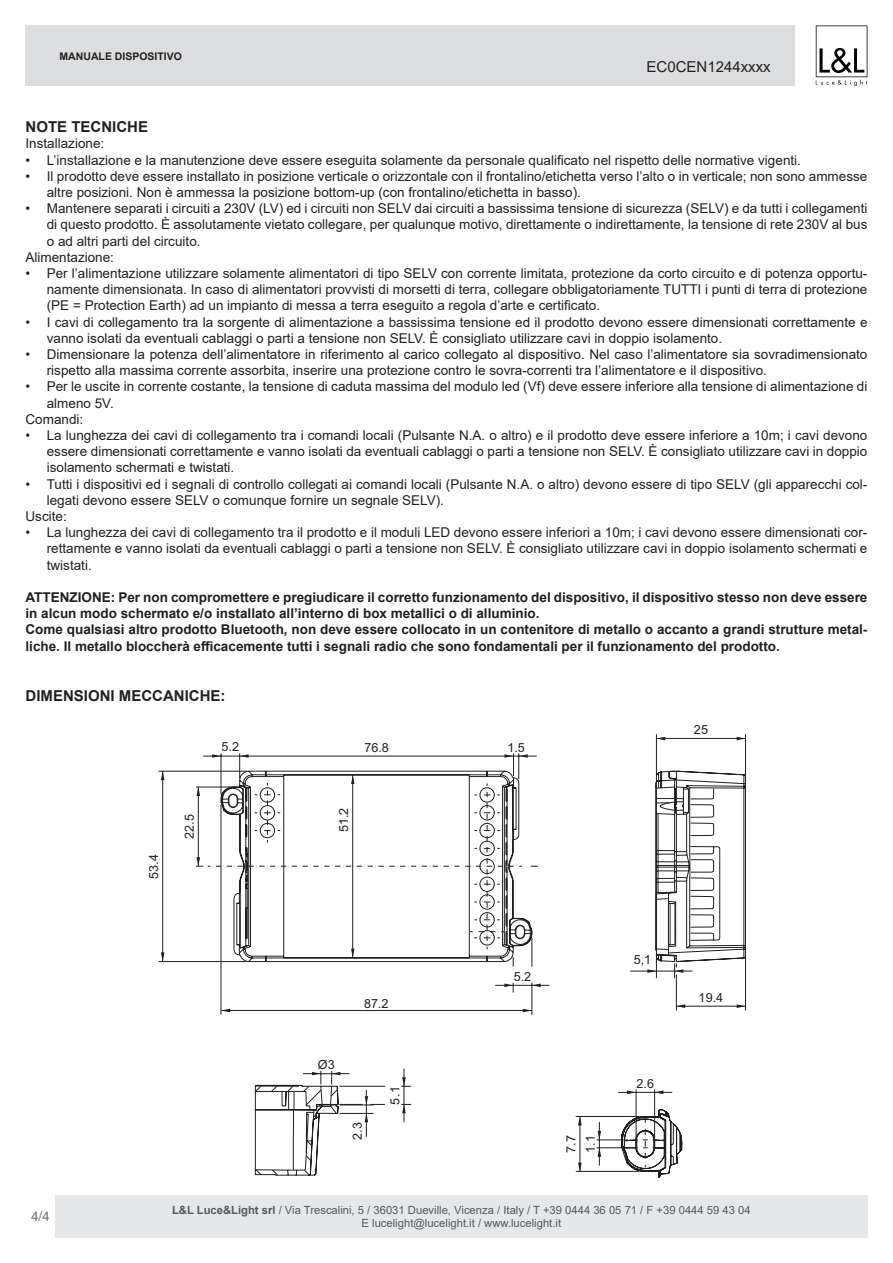
<style>
.page{position:relative;width:893px;height:1263px;background:#fff}
.page>*{position:absolute;margin:0;border:0;box-sizing:border-box;transform-origin:0 0}
.t1{font:700 15px "Arial";color:#231f20}
.t2{font:15px "Arial";color:#231f20}
.t3{font:13.5px/16.2px "Arial";color:#231f20}
.t4{font:700 13.5px/16.2px "Arial";color:#231f20}
.t5{font:13.5px "Helvetica LT Std";color:#6c6d70}
.t6{font:12.6px/19.5px "Arial";color:#231f20}
.t7{font:11.25px/12.8px "Arial";color:#57585a;text-align:center}
.t8{font:700 10.5px "Arial";color:#231f20}
.s1{font-weight:700}
</style>
<div class="page">
<div style="left:55px;top:1195px;width:812px;height:42px;background:#e6e7e9"></div>
<div style="left:26px;top:26px;width:769px;height:60px;background:#dcdddf"></div>
<svg style="left:816px;top:26px;width:51px;height:60px"></svg>
<svg style="left:597px;top:1109px;width:85px;height:69px"></svg>
<svg style="left:578px;top:1117px;width:4px;height:8px"></svg>
<svg style="left:578px;top:1162px;width:4px;height:9px"></svg>
<hr style="left:580px;top:1116px;width:1px;height:55px;background:#231f20">
<hr style="left:576px;top:1116px;width:63px;height:1px;background:#231f20">
<hr style="left:576px;top:1171px;width:63px;height:1px;background:#231f20">
<svg style="left:618px;top:1090px;width:54px;height:4px"></svg>
<hr style="left:654px;top:1089px;width:1px;height:49px;background:#231f20">
<hr style="left:636px;top:1089px;width:1px;height:49px;background:#231f20">
<svg style="left:657px;top:737px;width:8px;height:3px"></svg>
<svg style="left:737px;top:737px;width:8px;height:3px"></svg>
<hr style="left:656px;top:738px;width:89px;height:1px;background:#231f20">
<hr style="left:656px;top:734px;width:1px;height:41px;background:#231f20">
<hr style="left:745px;top:734px;width:1px;height:41px;background:#231f20">
<svg style="left:677px;top:1004px;width:8px;height:4px"></svg>
<svg style="left:737px;top:1004px;width:8px;height:4px"></svg>
<hr style="left:676px;top:1006px;width:69px;height:1px;background:#231f20">
<hr style="left:745px;top:958px;width:1px;height:52px;background:#231f20">
<hr style="left:676px;top:975px;width:1px;height:35px;background:#231f20">
<svg style="left:161px;top:772px;width:3px;height:8px"></svg>
<svg style="left:161px;top:952px;width:3px;height:9px"></svg>
<hr style="left:162px;top:771px;width:1px;height:190px;background:#231f20">
<hr style="left:158px;top:961px;width:89px;height:1px;background:#231f20">
<hr style="left:158px;top:771px;width:89px;height:1px;background:#231f20">
<svg style="left:495px;top:983px;width:54px;height:9px"></svg>
<hr style="left:532px;top:983px;width:1px;height:32px;background:#231f20">
<svg style="left:401px;top:1068px;width:10px;height:54px"></svg>
<svg style="left:255px;top:1071px;width:130px;height:104px"></svg>
<svg style="left:223px;top:1009px;width:7px;height:3px"></svg>
<hr style="left:221px;top:1010px;width:311px;height:1px;background:#231f20">
<svg style="left:523px;top:1009px;width:9px;height:3px"></svg>
<hr style="left:221px;top:804px;width:1px;height:211px;background:#231f20">
<svg style="left:630px;top:771px;width:116px;height:207px"></svg>
<svg style="left:196px;top:753px;width:342px;height:213px"></svg>
<p class="t8" style="left:60px;top:49px;width:124px">MANUALE DISPOSITIVO</p>
<p class="t2" style="left:646px;top:56px;width:126px">EC0CEN1244xxxx</p>
<p class="t1" style="left:26px;top:116px;width:124px">NOTE TECNICHE</p>
<p class="t3" style="left:26px;top:135px;width:80px">Installazione:</p>
<p class="t3" style="left:26px;top:152px;width:777px">• L’installazione e la manutenzione deve essere eseguita solamente da personale qualificato nel rispetto delle normative vigenti.</p>
<p class="t3" style="left:47px;top:168px;width:822px;text-indent:-21px">• Il prodotto deve essere installato in posizione verticale o orizzontale con il frontalino/etichetta verso l’alto o in verticale; non sono ammesse altre posizioni. Non è ammessa la posizione bottom-up (con frontalino/etichetta in basso).</p>
<p class="t3" style="left:47px;top:200px;width:822px;text-align:justify;text-indent:-21px">• Mantenere separati i circuiti a 230V (LV) ed i circuiti non SELV dai circuiti a bassissima tensione di sicurezza (SELV) e da tutti i collegamenti di questo prodotto. È assolutamente vietato collegare, per qualunque motivo, direttamente o indirettamente, la tensione di rete 230V al bus o ad altri parti del circuito.</p>
<p class="t3" style="left:26px;top:249px;width:90px">Alimentazione:</p>
<p class="t3" style="left:47px;top:265px;width:822px;text-align:justify;text-indent:-21px">• Per l’alimentazione utilizzare solamente alimentatori di tipo SELV con corrente limitata, protezione da corto circuito e di potenza opportu&shy;namente dimensionata. In caso di alimentatori provvisti di morsetti di terra, collegare obbligatoriamente TUTTI i punti di terra di protezione (PE = Protection Earth) ad un impianto di messa a terra eseguito a regola d’arte e certificato.</p>
<p class="t3" style="left:47px;top:314px;width:822px;text-indent:-21px">• I cavi di collegamento tra la sorgente di alimentazione a bassissima tensione ed il prodotto devono essere dimensionati correttamente e vanno isolati da eventuali cablaggi o parti a tensione non SELV. È consigliato utilizzare cavi in doppio isolamento.</p>
<p class="t3" style="left:47px;top:346px;width:822px;text-indent:-21px">• Dimensionare la potenza dell’alimentatore in riferimento al carico collegato al dispositivo. Nel caso l’alimentatore sia sovradimensionato rispetto alla massima corrente assorbita, inserire una protezione contro le sovra-correnti tra l’alimentatore e il dispositivo.</p>
<p class="t3" style="left:47px;top:378px;width:822px;text-indent:-21px">• Per le uscite in corrente costante, la tensione di caduta massima del modulo led (Vf) deve essere inferiore alla tensione di alimentazione di almeno 5V.</p>
<p class="t3" style="left:26px;top:411px;width:59px">Comandi:</p>
<p class="t3" style="left:47px;top:427px;width:822px;text-align:justify;text-indent:-21px">• La lunghezza dei cavi di collegamento tra i comandi locali (Pulsante N.A. o altro) e il prodotto deve essere inferiore a 10m; i cavi devono essere dimensionati correttamente e vanno isolati da eventuali cablaggi o parti a tensione non SELV. È consigliato utilizzare cavi in doppio isolamento schermati e twistati.</p>
<p class="t3" style="left:47px;top:476px;width:822px;text-indent:-21px">• Tutti i dispositivi ed i segnali di controllo collegati ai comandi locali (Pulsante N.A. o altro) devono essere di tipo SELV (gli apparecchi col&shy;legati devono essere SELV o comunque fornire un segnale SELV).</p>
<p class="t3" style="left:26px;top:508px;width:43px">Uscite:</p>
<p class="t3" style="left:47px;top:524px;width:822px;text-align:justify;text-indent:-21px">• La lunghezza dei cavi di collegamento tra il prodotto e il moduli LED devono essere inferiori a 10m; i cavi devono essere dimensionati cor&shy;rettamente e vanno isolati da eventuali cablaggi o parti a tensione non SELV. È consigliato utilizzare cavi in doppio isolamento schermati e twistati.</p>
<p class="t4" style="left:26px;top:589px;width:843px">ATTENZIONE: Per non compromettere e pregiudicare il corretto funzionamento del dispositivo, il dispositivo stesso non deve essere in alcun modo schermato e/o installato all’interno di box metallici o di alluminio.</p>
<p class="t4" style="left:26px;top:622px;width:843px">Come qualsiasi altro prodotto Bluetooth, non deve essere collocato in un contenitore di metallo o accanto a grandi strutture metal&shy;liche. Il metallo bloccherà efficacemente tutti i segnali radio che sono fondamentali per il funzionamento del prodotto.</p>
<p class="t1" style="left:26px;top:685px;width:201px">DIMENSIONI MECCANICHE:</p>
<p class="t6" style="left:144px;top:879px;width:26px;rotate:-90deg">53.4</p>
<p class="t6" style="left:222px;top:737px;width:19px">5.2</p>
<p class="t6" style="left:364px;top:737px;width:26px">76.8</p>
<p class="t6" style="left:180px;top:839px;width:26px;rotate:-90deg">22.5</p>
<p class="t6" style="left:334px;top:832px;width:26px;rotate:-90deg">51.2</p>
<p class="t6" style="left:364px;top:993px;width:26px">87.2</p>
<p class="t6" style="left:318px;top:1055px;width:19px">Ø3</p>
<p class="t6" style="left:348px;top:1140px;width:20px;rotate:-90deg">2.3</p>
<p class="t6" style="left:385px;top:1104px;width:20px;rotate:-90deg">5.1</p>
<p class="t6" style="left:507px;top:737px;width:19px">1.5</p>
<p class="t6" style="left:694px;top:720px;width:16px">25</p>
<p class="t6" style="left:514px;top:966px;width:19px">5.2</p>
<p class="t6" style="left:561px;top:1153px;width:19px;rotate:-90deg">7.7<br>1.1</p>
<p class="t6" style="left:634px;top:950px;width:19px">5,1</p>
<p class="t6" style="left:637px;top:1073px;width:19px">2.6</p>
<p class="t6" style="left:699px;top:987px;width:26px">19.4</p>
<p class="t5" style="left:31px;top:1208px;width:20px">4/4</p>
<p class="t7" style="left:172px;top:1203px;width:580px"><span class="s1">L&amp;L Luce&amp;Light srl</span> / Via Trescalini, 5 / 36031 Dueville, Vicenza / Italy / T +39 0444 36 05 71 / F +39 0444 59 43 04<br>E lucelight@lucelight.it / www.lucelight.it</p>
</div>
